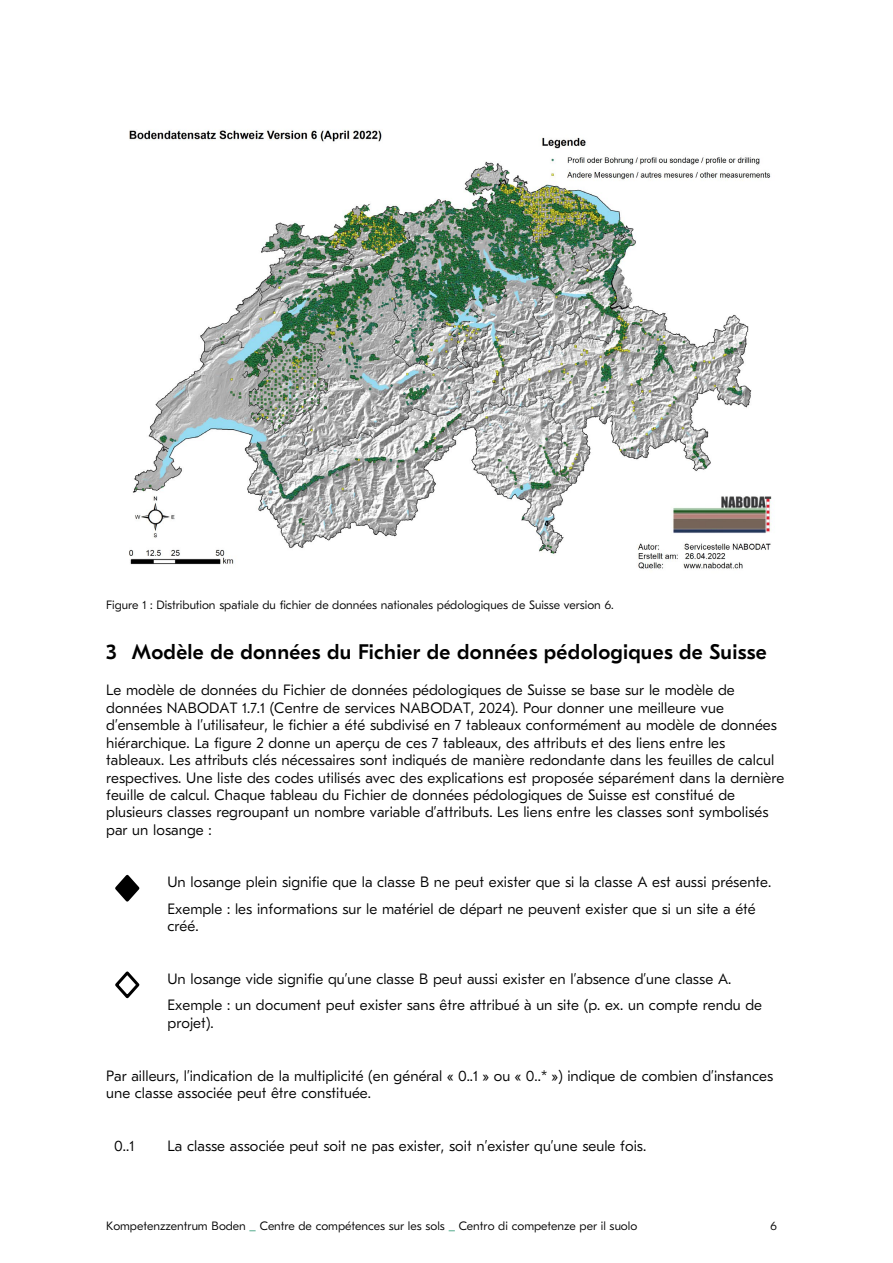
<style>
.page{position:relative;width:893px;height:1263px;background:#fff}
.page>*{position:absolute;margin:0;border:0;box-sizing:border-box;transform-origin:0 0}
.t1{font:500 21px "GT Eesti Text";letter-spacing:.01em;color:#000}
.t2{font:300 15px/17.4px "GT Eesti Text";color:#000}
.t3{font:300 12px "GT Eesti Text";letter-spacing:-.005em;color:#000}
.s1{font-weight:500;color:#6db69d}
</style>
<div class="page">
<img style="left:129px;top:129px;width:643px;height:440px">
<svg style="left:115px;top:874px;width:25px;height:28px"></svg>
<svg style="left:115px;top:971px;width:25px;height:28px"></svg>
<p class="t3" style="left:106px;top:598px;width:509px">Figure 1 : Distribution spatiale du fichier de données nationales pédologiques de Suisse version 6.</p>
<h1 class="t1" style="left:106px;top:640px;width:662px">3 Modèle de données du Fichier de données pédologiques de Suisse</h1>
<p class="t2" style="left:106px;top:682px;width:680px">Le modèle de données du Fichier de données pédologiques de Suisse se base sur le modèle de données NABODAT 1.7.1 (Centre de services NABODAT, 2024). Pour donner une meilleure vue d’ensemble à l’utilisateur, le fichier a été subdivisé en 7 tableaux conformément au modèle de données hiérarchique. La figure 2 donne un aperçu de ces 7 tableaux, des attributs et des liens entre les tableaux. Les attributs clés nécessaires sont indiqués de manière redondante dans les feuilles de calcul respectives. Une liste des codes utilisés avec des explications est proposée séparément dans la dernière feuille de calcul. Chaque tableau du Fichier de données pédologiques de Suisse est constitué de plusieurs classes regroupant un nombre variable d’attributs. Les liens entre les classes sont symbolisés par un losange :</p>
<p class="t2" style="left:168px;top:874px;width:605px">Un losange plein signifie que la classe B ne peut exister que si la classe A est aussi présente.</p>
<p class="t2" style="left:168px;top:900px;width:590px">Exemple : les informations sur le matériel de départ ne peuvent exister que si un site a été créé.</p>
<p class="t2" style="left:168px;top:970px;width:565px">Un losange vide signifie qu’une classe B peut aussi exister en l’absence d’une classe A.</p>
<p class="t2" style="left:168px;top:997px;width:596px">Exemple : un document peut exister sans être attribué à un site (p. ex. un compte rendu de projet).</p>
<p class="t2" style="left:106px;top:1067px;width:669px">Par ailleurs, l’indication de la multiplicité (en général « 0..1 » ou « 0..* ») indique de combien d’instances une classe associée peut être constituée.</p>
<p class="t2" style="left:114px;top:1137px;width:22px">0..1</p>
<p class="t2" style="left:168px;top:1137px;width:480px">La classe associée peut soit ne pas exister, soit n’exister qu’une seule fois.</p>
<p class="t3" style="left:106px;top:1219px;width:533px">Kompetenzzentrum Boden <span class="s1">_</span> Centre de compétences sur les sols <span class="s1">_</span> Centro di competenze per il suolo</p>
<p class="t3" style="left:771px;top:1219px;width:8px">6</p>
</div>
